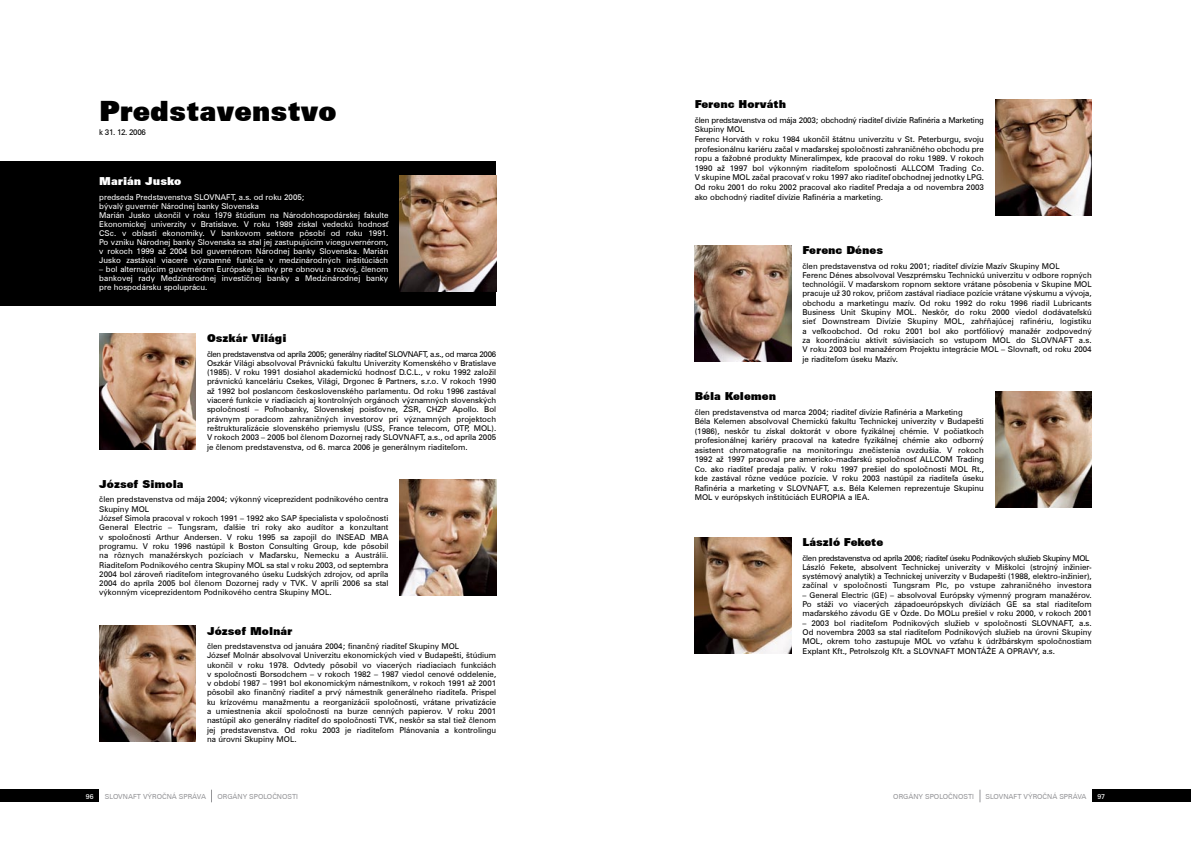
<style>
.page{position:relative;width:1191px;height:842px;background:#fff}
.page>*{position:absolute;margin:0;border:0;box-sizing:border-box;transform-origin:0 0}
.t1{font:28px "Zurich X Blk AT";color:#000}
.t2{font:11px "Zurich X Blk AT";color:#000}
.t3{font:11px "Zurich X Blk AT";color:#fff}
.t4{font:8px/9.3px "Zurich AT";color:#000}
.t5{font:8px/9px "Zurich AT";color:#fff}
.t6{font:7px "Zurich AT";color:#969699}
.t7{font:7px "Zurich AT";color:#fff}
</style>
<div class="page">
<div style="left:0;top:789px;width:99px;height:13px;background:#000"></div>
<svg style="left:211px;top:790px;width:1px;height:12px"></svg>
<div style="left:1091px;top:789px;width:100px;height:13px;background:#000"></div>
<svg style="left:979px;top:790px;width:1px;height:12px"></svg>
<div style="left:0;top:161px;width:496px;height:145px;background:#000"></div>
<img style="left:995px;top:99px;width:96px;height:116px">
<img style="left:694px;top:245px;width:97px;height:116px">
<img style="left:995px;top:391px;width:96px;height:116px">
<img style="left:694px;top:537px;width:97px;height:116px">
<img style="left:400px;top:175px;width:96px;height:117px">
<img style="left:99px;top:333px;width:97px;height:116px">
<img style="left:400px;top:479px;width:96px;height:116px">
<img style="left:99px;top:626px;width:97px;height:116px">
<h1 class="t1" style="left:99px;top:94px;width:239px">Predstavenstvo</h1>
<p class="t4" style="left:99px;top:127px;width:48px">k 31. 12. 2006</p>
<h2 class="t3" style="left:99px;top:175px;width:83px">Marián Jusko</h2>
<p class="t5" style="left:99px;top:192px;width:291px">predseda Predstavenstva SLOVNAFT, a.s. od roku 2005;<br>bývalý guvernér Národnej banky Slovenska<br>Marián Jusko ukončil v roku 1979 štúdium na Národohospodárskej fakulte Ekonomickej univerzity v Bratislave. V roku 1989 získal vedeckú hodnosť CSc. v oblasti ekonomiky. V bankovom sektore pôsobí od roku 1991.<br>Po vzniku Národnej banky Slovenska sa stal jej zastupujúcim viceguvernérom, v rokoch 1999 až 2004 bol guvernérom Národnej banky Slovenska. Marián Jusko zastával viaceré významné funkcie v medzinárodných inštitúciách</p>
<p class="t5" style="left:99px;top:264px;width:291px;line-height:9.3px;text-align:justify">– bol alternujúcim guvernérom Európskej banky pre obnovu a rozvoj, členom bankovej rady Medzinárodnej investičnej banky a Medzinárodnej banky pre hospodársku spoluprácu.</p>
<h2 class="t2" style="left:207px;top:332px;width:81px">Oszkár Világi</h2>
<p class="t4" style="left:207px;top:349px;width:291px;text-align:justify">člen predstavenstva od apríla 2005; generálny riaditeľ SLOVNAFT, a.s., od marca 2006<br>Oszkár Világi absolvoval Právnickú fakultu Univerzity Komenského v Bratislave (1985). V roku 1991 dosiahol akademickú hodnosť D.C.L., v roku 1992 založil právnickú kanceláriu Csekes, Világi, Drgonec &amp; Partners, s.r.o. V rokoch 1990 až 1992 bol poslancom československého parlamentu. Od roku 1996 zastával viaceré funkcie v riadiacich aj kontrolných orgánoch významných slovenských spoločností – Poľnobanky, Slovenskej poisťovne, ŽSR, CHZP Apollo. Bol právnym poradcom zahraničných investorov pri významných projektoch reštrukturalizácie slovenského priemyslu (USS, France telecom, OTP, MOL).<br>V rokoch 2003 – 2005 bol členom Dozornej rady SLOVNAFT, a.s., od apríla 2005 je členom predstavenstva, od 6. marca 2006 je generálnym riaditeľom.</p>
<h2 class="t2" style="left:99px;top:478px;width:86px">József Simola</h2>
<p class="t4" style="left:99px;top:495px;width:291px">člen predstavenstva od mája 2004; výkonný viceprezident podnikového centra Skupiny MOL<br>József Simola pracoval v rokoch 1991 – 1992 ako SAP špecialista v spoločnosti General Electric – Tungsram, ďalšie tri roky ako audítor a konzultant v spoločnosti Arthur Andersen. V roku 1995 sa zapojil do INSEAD MBA programu. V roku 1996 nastúpil k Boston Consulting Group, kde pôsobil na rôznych manažérskych pozíciach v Maďarsku, Nemecku a Austrálii.<br>Riaditeľom Podnikového centra Skupiny MOL sa stal v roku 2003, od septembra 2004 bol zároveň riaditeľom integrovaného úseku Ľudských zdrojov, od apríla 2004 do apríla 2005 bol členom Dozornej rady v TVK. V apríli 2006 sa stal výkonným viceprezidentom Podnikového centra Skupiny MOL.</p>
<h2 class="t2" style="left:207px;top:624px;width:87px">József Molnár</h2>
<p class="t4" style="left:207px;top:641px;width:291px">člen predstavenstva od januára 2004; finančný riaditeľ Skupiny MOL<br>József Molnár absolvoval Univerzitu ekonomických vied v Budapešti, štúdium ukončil v roku 1978. Odvtedy pôsobil vo viacerých riadiaciach funkciách v spoločnosti Borsodchem – v rokoch 1982 – 1987 viedol cenové oddelenie, v období 1987 – 1991 bol ekonomickým námestníkom, v rokoch 1991 až 2001 pôsobil ako finančný riaditeľ a prvý námestník generálneho riaditeľa. Prispel ku krízovému manažmentu a reorganizácii spoločnosti, vrátane privatizácie a umiestnenia akcií spoločnosti na burze cenných papierov. V roku 2001 nastúpil ako generálny riaditeľ do spoločnosti TVK, neskôr sa stal tiež členom jej predstavenstva. Od roku 2003 je riaditeľom Plánovania a kontrolingu na úrovni Skupiny MOL.</p>
<h2 class="t2" style="left:694px;top:98px;width:93px">Ferenc Horváth</h2>
<p class="t4" style="left:694px;top:115px;width:291px;line-height:9.6px">člen predstavenstva od mája 2003; obchodný riaditeľ divízie Rafinéria a Marketing Skupiny MOL<br>Ferenc Horváth v roku 1984 ukončil štátnu univerzitu v St. Peterburgu, svoju profesionálnu kariéru začal v maďarskej spoločnosti zahraničného obchodu pre ropu a ťažobné produkty Mineralimpex, kde pracoval do roku 1989. V rokoch 1990 až 1997 bol výkonným riaditeľom spoločnosti ALLCOM Trading Co.<br>V skupine MOL začal pracovať v roku 1997 ako riaditeľ obchodnej jednotky LPG.<br>Od roku 2001 do roku 2002 pracoval ako riaditeľ Predaja a od novembra 2003 ako obchodný riaditeľ divízie Rafinéria a marketing.</p>
<h2 class="t2" style="left:802px;top:244px;width:82px">Ferenc Dénes</h2>
<p class="t4" style="left:802px;top:261px;width:291px">člen predstavenstva od roku 2001; riaditeľ divízie Mazív Skupiny MOL<br>Ferenc Dénes absolvoval Veszprémsku Technickú univerzitu v odbore ropných technológií. V maďarskom ropnom sektore vrátane pôsobenia v Skupine MOL pracuje už 30 rokov, pričom zastával riadiace pozície vrátane výskumu a vývoja, obchodu a marketingu mazív. Od roku 1992 do roku 1996 riadil Lubricants Business Unit Skupiny MOL. Neskôr, do roku 2000 viedol dodávateľskú sieť Downstream Divízie Skupiny MOL, zahŕňajúcej rafinériu, logistiku a veľkoobchod. Od roku 2001 bol ako portfóliový manažér zodpovedný za koordináciu aktivít súvisiacich so vstupom MOL do SLOVNAFT a.s.<br>V roku 2003 bol manažérom Projektu integrácie MOL – Slovnaft, od roku 2004 je riaditeľom úseku Mazív.</p>
<h2 class="t2" style="left:694px;top:390px;width:83px">Béla Kelemen</h2>
<p class="t4" style="left:694px;top:407px;width:291px">člen predstavenstva od marca 2004; riaditeľ divízie Rafinéria a Marketing<br>Béla Kelemen absolvoval Chemickú fakultu Technickej univerzity v Budapešti (1986), neskôr tu získal doktorát v obore fyzikálnej chémie. V počiatkoch profesionálnej kariéry pracoval na katedre fyzikálnej chémie ako odborný asistent chromatografie na monitoringu znečistenia ovzdušia. V rokoch 1992 až 1997 pracoval pre americko-maďarskú spoločnosť ALLCOM Trading Co. ako riaditeľ predaja palív. V roku 1997 prešiel do spoločnosti MOL Rt., kde zastával rôzne vedúce pozície. V roku 2003 nastúpil za riaditeľa úseku Rafinéria a marketing v SLOVNAFT, a.s. Béla Kelemen reprezentuje Skupinu MOL v európskych inštitúciách EUROPIA a IEA.</p>
<h2 class="t2" style="left:802px;top:536px;width:82px">László Fekete</h2>
<p class="t4" style="left:802px;top:553px;width:291px">člen predstavenstva od apríla 2006; riaditeľ úseku Podnikových služieb Skupiny MOL László Fekete, absolvent Technickej univerzity v Miškolci (strojný inžinier&shy;systémový analytik) a Technickej univerzity v Budapešti (1988, elektro-inžinier), začínal v spoločnosti Tungsram Plc, po vstupe zahraničného investora</p>
<p class="t4" style="left:802px;top:590px;width:291px;text-align:justify">– General Electric (GE) – absolvoval Európsky výmenný program manažérov.<br>Po stáži vo viacerých západoeurópskych divíziách GE sa stal riaditeľom maďarského závodu GE v Ózde. Do MOLu prešiel v roku 2000, v rokoch 2001</p>
<p class="t4" style="left:802px;top:618px;width:291px;text-align:justify">– 2003 bol riaditeľom Podnikových služieb v spoločnosti SLOVNAFT, a.s.<br>Od novembra 2003 sa stal riaditeľom Podnikových služieb na úrovni Skupiny MOL, okrem toho zastupuje MOL vo vzťahu k údržbárskym spoločnostiam Explant Kft., Petrolszolg Kft. a SLOVNAFT MONTÁŽE A OPRAVY, a.s.</p>
<p class="t7" style="left:86px;top:792px;width:9px">96</p>
<p class="t6" style="left:105px;top:792px;width:103px">SLOVNAFT VÝROČNÁ SPRÁVA</p>
<p class="t6" style="left:985px;top:792px;width:103px">SLOVNAFT VÝROČNÁ SPRÁVA</p>
<p class="t7" style="left:1097px;top:792px;width:9px">97</p>
<p class="t6" style="left:217px;top:792px;width:82px">ORGÁNY SPOLOČNOSTI</p>
<p class="t6" style="left:893px;top:792px;width:82px">ORGÁNY SPOLOČNOSTI</p>
</div>
